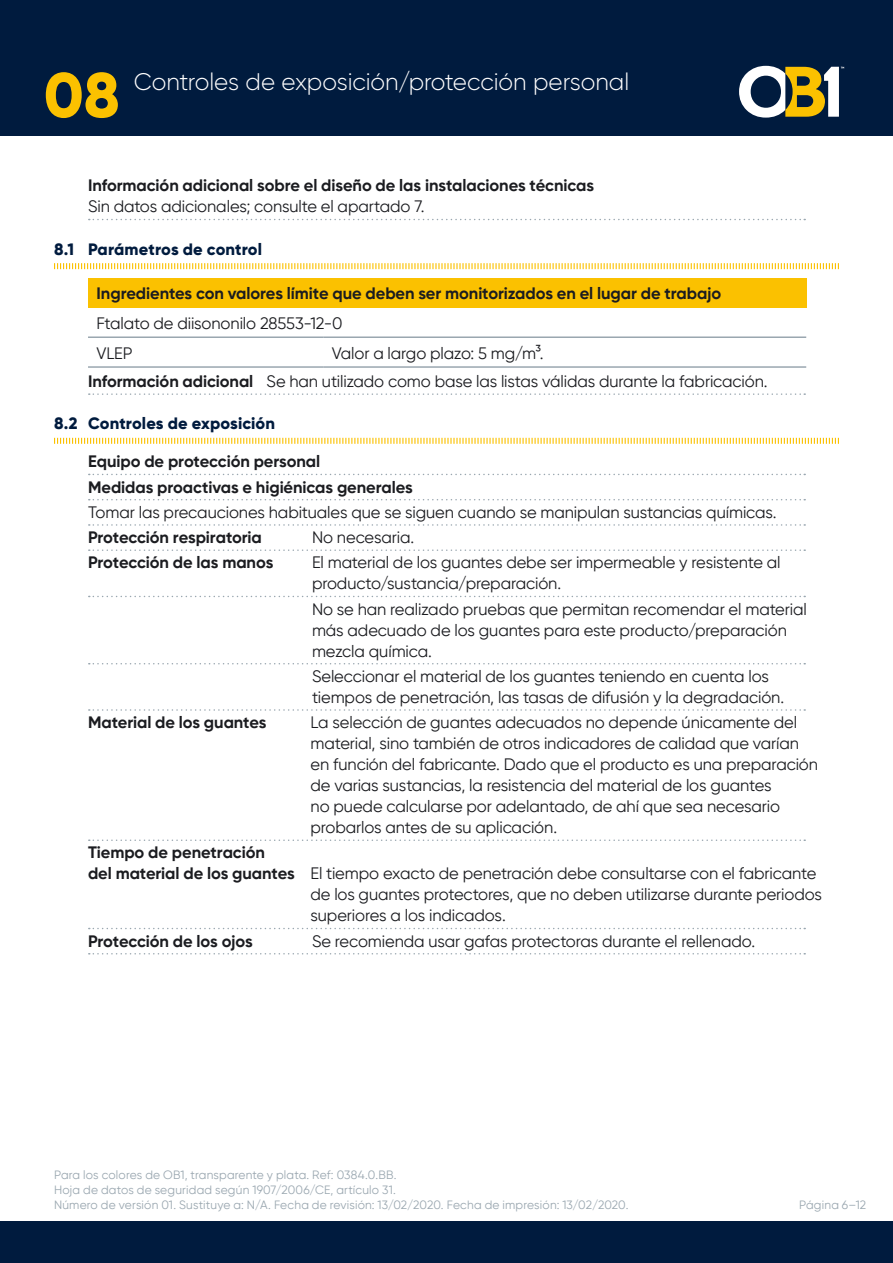
<style>
.page{position:relative;width:893px;height:1263px;background:#fff}
.page>*{position:absolute;margin:0;border:0;box-sizing:border-box;transform-origin:0 0}
.t1{font:800 63px "Gilroy";color:#fbc100}
.Main_Section{font:300 24px "Gilroy";letter-spacing:-.005em;color:#fff}
.Subset{font:16.5px/21px "Gilroy";letter-spacing:-.005em;color:#1b1c20}
.Subset-2{font:700 16.5px/21px "Gilroy";letter-spacing:-.005em;color:#1b1c20}
.Table{font:700 16.5px "Gilroy";letter-spacing:-.005em;color:#1b1c20}
.Table-2{font:16.5px "Gilroy";letter-spacing:-.005em;color:#1b1c20}
.Section{font:800 16.5px "Gilroy";letter-spacing:.005em;color:#001b3e}
.t2{font:12px/15px "Gilroy";letter-spacing:.015em;color:#9aa7b0}
.s1{font-weight:400}
.s2{font-weight:700}
</style>
<div class="page">
<div style="left:0;top:0;width:893px;height:136px;background:#001b3e"></div>
<svg style="left:739px;top:66px;width:105px;height:52px"></svg>
<div style="left:0;top:1222px;width:893px;height:41px;background:#001b3e"></div>
<svg style="left:89px;top:219px;width:716px;height:1px"></svg>
<svg style="left:54px;top:263px;width:785px;height:7px"></svg>
<svg style="left:89px;top:393px;width:716px;height:2px"></svg>
<svg style="left:54px;top:437px;width:785px;height:7px"></svg>
<svg style="left:89px;top:474px;width:716px;height:1px"></svg>
<svg style="left:89px;top:499px;width:716px;height:1px"></svg>
<svg style="left:89px;top:524px;width:716px;height:2px"></svg>
<svg style="left:89px;top:549px;width:716px;height:2px"></svg>
<svg style="left:89px;top:596px;width:716px;height:1px"></svg>
<svg style="left:89px;top:663px;width:716px;height:1px"></svg>
<svg style="left:89px;top:709px;width:716px;height:2px"></svg>
<svg style="left:89px;top:839px;width:716px;height:2px"></svg>
<svg style="left:89px;top:928px;width:716px;height:1px"></svg>
<svg style="left:89px;top:953px;width:716px;height:1px"></svg>
<div style="left:88px;top:278px;width:718px;height:29px;background:#fbc100"></div>
<hr style="left:88px;top:336px;width:235px;height:2px;background:#9aa7b0">
<hr style="left:323px;top:336px;width:483px;height:2px;background:#9aa7b0">
<hr style="left:88px;top:366px;width:235px;height:2px;background:#9aa7b0">
<hr style="left:323px;top:366px;width:483px;height:2px;background:#9aa7b0">
<p class="t1" style="left:44px;top:55px;width:77px">08</p>
<p class="Main_Section" style="left:134px;top:67px;width:497px">Controles de exposición/protección personal</p>
<p class="Subset-2" style="left:88px;top:175px;width:507px">Información adicional sobre el diseño de las instalaciones técnicas<br><span class="s1">Sin datos adicionales; consulte el apartado 7.</span></p>
<p class="Section" style="left:54px;top:238px;width:210px">8.1 Parámetros de control</p>
<p class="Table" style="left:97px;top:283px;width:626px">Ingredientes con valores límite que deben ser monitorizados en el lugar de trabajo</p>
<p class="Table-2" style="left:97px;top:313px;width:247px">Ftalato de diisononilo 28553-12-0</p>
<p class="Table-2" style="left:97px;top:343px;width:37px">VLEP</p>
<p class="Table-2" style="left:332px;top:343px;width:214px">Valor a largo plazo: 5 mg/m3.</p>
<p class="Subset" style="left:88px;top:371px;width:681px"><span class="s2">Información adicional</span> Se han utilizado como base las listas válidas durante la fabricación.</p>
<p class="Section" style="left:54px;top:413px;width:222px">8.2 Controles de exposición</p>
<p class="Subset-2" style="left:88px;top:451px;width:234px">Equipo de protección personal</p>
<p class="Subset-2" style="left:88px;top:476px;width:326px">Medidas proactivas e higiénicas generales</p>
<p class="Subset" style="left:88px;top:501px;width:690px">Tomar las precauciones habituales que se siguen cuando se manipulan sustancias químicas.</p>
<p class="Subset-2" style="left:88px;top:527px;width:175px">Protección respiratoria</p>
<p class="Subset" style="left:312px;top:527px;width:104px">No necesaria.</p>
<p class="Subset-2" style="left:88px;top:552px;width:187px">Protección de las manos</p>
<p class="Subset" style="left:312px;top:552px;width:470px">El material de los guantes debe ser impermeable y resistente al producto/sustancia/preparación.</p>
<p class="Subset" style="left:312px;top:598px;width:496px">No se han realizado pruebas que permitan recomendar el material más adecuado de los guantes para este producto/preparación mezcla química.</p>
<p class="Subset" style="left:312px;top:665px;width:474px">Seleccionar el material de los guantes teniendo en cuenta los tiempos de penetración, las tasas de difusión y la degradación.</p>
<p class="Subset-2" style="left:88px;top:712px;width:180px">Material de los guantes</p>
<p class="Subset" style="left:310px;top:712px;width:509px">La selección de guantes adecuados no depende únicamente del material, sino también de otros indicadores de calidad que varían en función del fabricante. Dado que el producto es una preparación de varias sustancias, la resistencia del material de los guantes<br>no puede calcularse por adelantado, de ahí que sea necesario probarlos antes de su aplicación.</p>
<p class="Subset-2" style="left:88px;top:842px;width:178px">Tiempo de penetración</p>
<p class="Subset" style="left:88px;top:863px;width:730px"><span class="s2">del material de los guantes</span> El tiempo exacto de penetración debe consultarse con el fabricante</p>
<p class="Subset" style="left:310px;top:884px;width:513px">de los guantes protectores, que no deben utilizarse durante periodos</p>
<p class="Subset" style="left:310px;top:905px;width:197px">superiores a los indicados.</p>
<p class="Subset-2" style="left:88px;top:930px;width:166px">Protección de los ojos</p>
<p class="Subset" style="left:312px;top:930px;width:445px">Se recomienda usar gafas protectoras durante el rellenado.</p>
<p class="t2" style="left:54px;top:1167px;width:576px">Para los colores de OB1, transparente y plata. Ref: 0384.0.BB.<br>Hoja de datos de seguridad según 1907/2006/CE, artículo 31.<br>Número de versión 01. Sustituye a: N/A. Fecha de revisión: 13/02/2020. Fecha de impresión: 13/02/2020.</p>
<p class="t2" style="left:799px;top:1197px;width:69px">Página 6–12</p>
</div>
